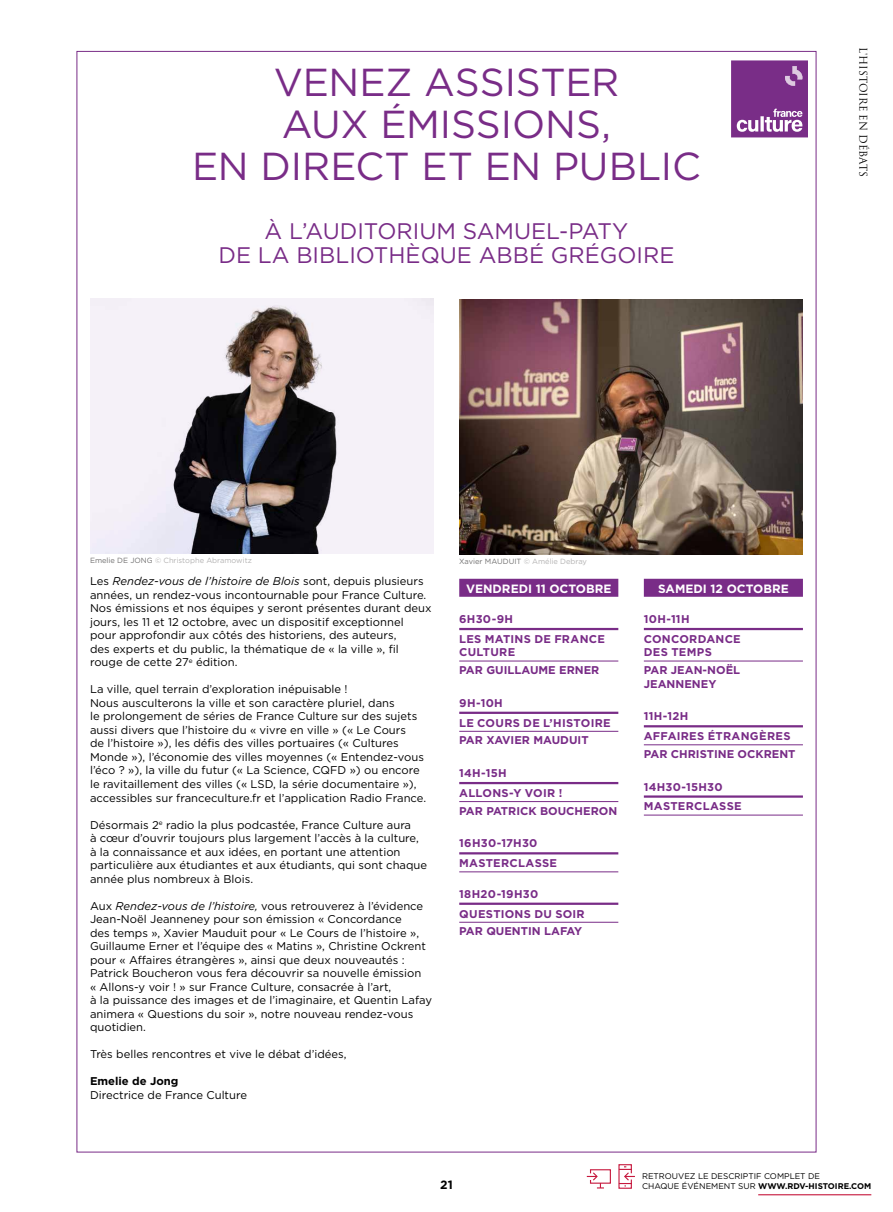
<style>
.page{position:relative;width:893px;height:1212px;background:#fff}
.page>*{position:absolute;margin:0;border:0;box-sizing:border-box;transform-origin:0 0}
.t1{font:39px/42px "Gotham";letter-spacing:-.005em;color:#792c87;text-align:center}
.t2{font:22.5px/24.8px "Gotham";color:#792c87;text-align:center}
.t3{font:700 12px "Gotham";color:#fff}
.t4{font:700 12px "Gotham";color:#000}
.t5{font:11.25px/13.5px "Gotham";color:#000}
.t6{font:700 11.25px/20px "Gotham";letter-spacing:.02em;color:#792c87}
.t7{font:700 11.25px/17.7px "Gotham";color:#792c87}
.t8{font:700 11.25px "Gotham";color:#000}
.t9{font:10.5px "Trajan Pro";color:#000}
.t10{font:8.25px/9.9px "Gotham";color:#000}
.t11{font:7.5px "Gotham";color:#b3b2b2}
.t12{font:7.5px "Gotham";color:#706f6f}
.s1{color:#706f6f}
.s2{font-style:italic}
.s3{color:#b3b2b2}
.s4{font-weight:700}
</style>
<div class="page">
<hr style="left:758px;top:1194px;width:113px;height:1px;background:#c6183d">
<svg style="left:587px;top:1169px;width:24px;height:19px"></svg>
<svg style="left:618px;top:1164px;width:17px;height:25px"></svg>
<img style="left:90px;top:299px;width:344px;height:255px">
<img style="left:459px;top:300px;width:344px;height:255px">
<div style="left:459px;top:579px;width:159px;height:18px;background:#792c87"></div>
<hr style="left:459px;top:628px;width:159px;height:2px;background:#792c87">
<hr style="left:459px;top:661px;width:159px;height:1px;background:#792c87">
<hr style="left:459px;top:712px;width:159px;height:2px;background:#792c87">
<hr style="left:459px;top:731px;width:159px;height:1px;background:#792c87">
<hr style="left:459px;top:782px;width:159px;height:2px;background:#792c87">
<hr style="left:459px;top:801px;width:159px;height:1px;background:#792c87">
<hr style="left:459px;top:852px;width:159px;height:2px;background:#792c87">
<hr style="left:459px;top:871px;width:159px;height:1px;background:#792c87">
<hr style="left:459px;top:902px;width:159px;height:3px;background:#792c87">
<hr style="left:459px;top:922px;width:159px;height:1px;background:#792c87">
<div style="left:644px;top:579px;width:159px;height:18px;background:#792c87"></div>
<hr style="left:644px;top:628px;width:159px;height:2px;background:#792c87">
<hr style="left:644px;top:661px;width:159px;height:1px;background:#792c87">
<hr style="left:644px;top:725px;width:159px;height:2px;background:#792c87">
<hr style="left:644px;top:744px;width:159px;height:1px;background:#792c87">
<hr style="left:644px;top:795px;width:159px;height:3px;background:#792c87">
<hr style="left:644px;top:815px;width:159px;height:1px;background:#792c87">
<svg style="left:731px;top:61px;width:77px;height:76px;background:#884594"></svg>
<h1 class="t1" style="left:192px;top:60px;width:510px">VENEZ ASSISTER<br>AUX ÉMISSIONS,<br>EN DIRECT ET EN PUBLIC</h1>
<h2 class="t2" style="left:218px;top:218px;width:457px">À L’AUDITORIUM SAMUEL-PATY<br>DE LA BIBLIOTHÈQUE ABBÉ GRÉGOIRE</h2>
<p class="t9" style="left:870px;top:47px;width:132px;rotate:90deg">L'HISTOIRE EN DÉBATS</p>
<p class="t11" style="left:90px;top:555px;width:163px"><span class="s1">Emelie DE JONG</span> © Christophe Abramowitz</p>
<p class="t5" style="left:90px;top:574px;width:343px">Les <span class="s2">Rendez-vous de l’histoire de Blois</span> sont, depuis plusieurs années, un rendez-vous incontournable pour France Culture.<br>Nos émissions et nos équipes y seront présentes durant deux jours, les 11 et 12 octobre, avec un dispositif exceptionnel pour approfondir aux côtés des historiens, des auteurs,<br>des experts et du public, la thématique de « la ville », fil rouge de cette 27<sup>e</sup> édition.</p>
<p class="t5" style="left:90px;top:682px;width:338px">La ville, quel terrain d’exploration inépuisable !<br>Nous ausculterons la ville et son caractère pluriel, dans<br>le prolongement de séries de France Culture sur des sujets aussi divers que l’histoire du « vivre en ville » (« Le Cours<br>de l’histoire »), les défis des villes portuaires (« Cultures Monde »), l’économie des villes moyennes (« Entendez-vous l’éco ? »), la ville du futur (« La Science, CQFD ») ou encore le ravitaillement des villes (« LSD, la série documentaire »), accessibles sur franceculture.fr et l’application Radio France.</p>
<p class="t5" style="left:90px;top:817px;width:339px">Désormais 2<sup>e</sup> radio la plus podcastée, France Culture aura<br>à cœur d’ouvrir toujours plus largement l’accès à la culture, à la connaissance et aux idées, en portant une attention particulière aux étudiantes et aux étudiants, qui sont chaque année plus nombreux à Blois.</p>
<p class="t5" style="left:90px;top:898px;width:343px">Aux <span class="s2">Rendez-vous de l’histoire,</span> vous retrouverez à l’évidence Jean-Noël Jeanneney pour son émission « Concordance<br>des temps », Xavier Mauduit pour « Le Cours de l’histoire », Guillaume Erner et l’équipe des « Matins », Christine Ockrent pour « Affaires étrangères », ainsi que deux nouveautés :<br>Patrick Boucheron vous fera découvrir sa nouvelle émission<br>« Allons-y voir ! » sur France Culture, consacrée à l’art,<br>à la puissance des images et de l’imaginaire, et Quentin Lafay animera « Questions du soir », notre nouveau rendez-vous quotidien.</p>
<p class="t5" style="left:90px;top:1047px;width:258px">Très belles rencontres et vive le débat d’idées,</p>
<p class="t8" style="left:90px;top:1073px;width:90px">Emelie de Jong</p>
<p class="t5" style="left:90px;top:1087px;width:159px">Directrice de France Culture</p>
<p class="t12" style="left:459px;top:556px;width:129px">Xavier MAUDUIT <span class="s3">© Amélie Debray</span></p>
<p class="t3" style="left:466px;top:580px;width:147px">VENDREDI 11 OCTOBRE</p>
<p class="t6" style="left:459px;top:609px;width:147px">6H30-9H<br>LES MATINS DE FRANCE</p>
<p class="t7" style="left:459px;top:643px;width:142px">CULTURE<br>PAR GUILLAUME ERNER</p>
<p class="t6" style="left:459px;top:693px;width:153px">9H-10H<br>LE COURS DE L’HISTOIRE</p>
<p class="t7" style="left:459px;top:731px;width:131px">PAR XAVIER MAUDUIT</p>
<p class="t6" style="left:459px;top:763px;width:105px">14H-15H<br>ALLONS-Y VOIR !</p>
<p class="t7" style="left:459px;top:802px;width:159px">PAR PATRICK BOUCHERON</p>
<p class="t6" style="left:459px;top:833px;width:99px">16H30-17H30<br>MASTERCLASSE</p>
<p class="t6" style="left:459px;top:884px;width:127px">18H20-19H30<br>QUESTIONS DU SOIR</p>
<p class="t7" style="left:459px;top:922px;width:124px">PAR QUENTIN LAFAY</p>
<p class="t3" style="left:658px;top:580px;width:132px">SAMEDI 12 OCTOBRE</p>
<p class="t6" style="left:644px;top:609px;width:98px">10H-11H<br>CONCORDANCE</p>
<p class="t7" style="left:644px;top:643px;width:98px">DES TEMPS<br>PAR JEAN-NOËL</p>
<p class="t7" style="left:644px;top:675px;width:74px">JEANNENEY</p>
<p class="t6" style="left:644px;top:706px;width:148px">11H-12H<br>AFFAIRES ÉTRANGÈRES</p>
<p class="t7" style="left:644px;top:745px;width:153px">PAR CHRISTINE OCKRENT</p>
<p class="t6" style="left:644px;top:776px;width:99px">14H30-15H30<br>MASTERCLASSE</p>
<p class="t4" style="left:440px;top:1176px;width:14px">21</p>
<p class="t10" style="left:642px;top:1171px;width:231px">RETROUVEZ LE DESCRIPTIF COMPLET DE<br>CHAQUE ÉVÉNEMENT SUR <span class="s4">WWW.RDV-HISTOIRE.COM</span></p>
</div>
